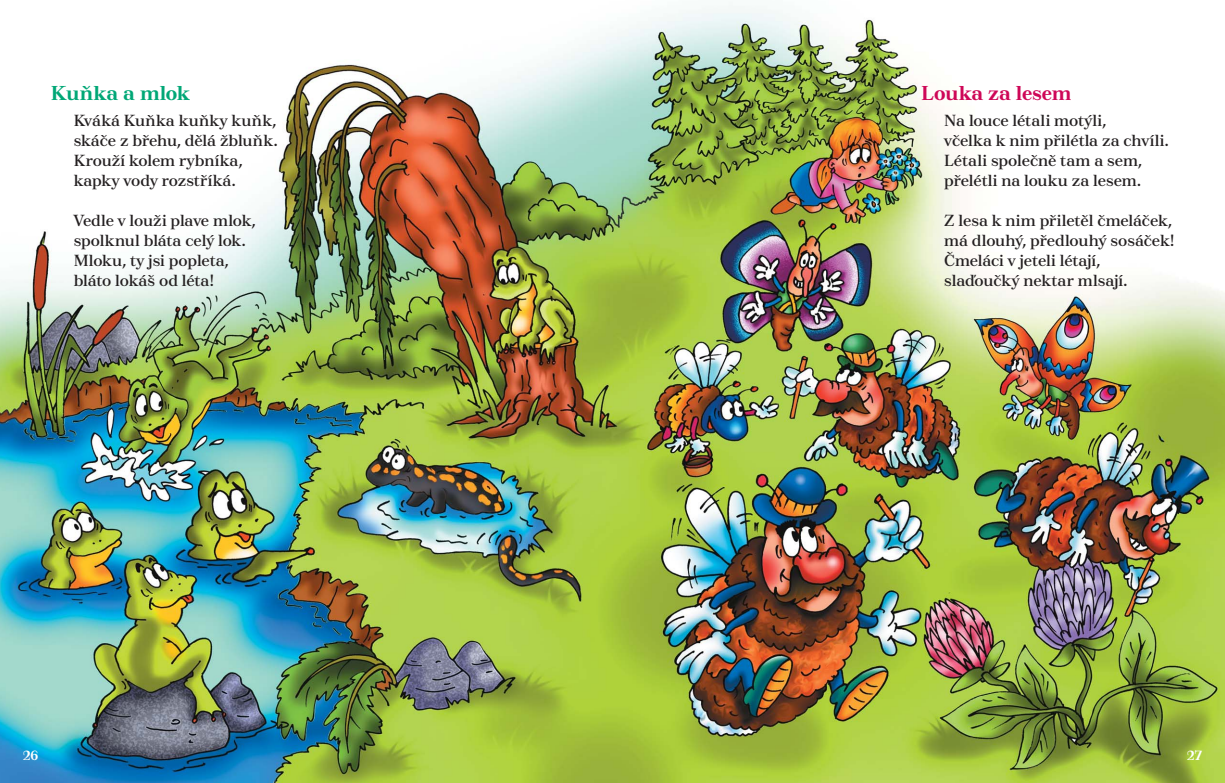
<style>
.page{position:relative;width:1225px;height:783px;background:#fff}
.page>*{position:absolute;margin:0;border:0;box-sizing:border-box;transform-origin:0 0}
.t1{font:700 20px "Tusar Text CE";letter-spacing:-.01em;color:#ce0757}
.t2{font:700 20px "Tusar Text CE";letter-spacing:-.005em;color:#00a776}
.t3{font:16px/20px "Tusar Text CE";letter-spacing:-.005em;color:#231f20}
.t4{font:700 14px "Tusar Text CE";color:#fff}
</style>
<div class="page">
<img style="left:0;top:5px;width:1225px;height:777px">
<p class="t2" style="left:51px;top:86px;width:140px">Kuňka a mlok</p>
<p class="t3" style="left:74px;top:112px;width:206px">Kváká Kuňka kuňky kuňk, skáče z břehu, dělá žbluňk.<br>Krouží kolem rybníka, kapky vody rozstříká.</p>
<p class="t3" style="left:74px;top:212px;width:183px">Vedle v louži plave mlok, spolknul bláta celý lok.<br>Mloku, ty jsi popleta, bláto lokáš od léta!</p>
<p class="t1" style="left:921px;top:86px;width:151px">Louka za lesem</p>
<p class="t3" style="left:944px;top:112px;width:226px">Na louce létali motýli,<br>včelka k nim přilétla za chvíli.<br>Létali společně tam a sem, přelétli na louku za lesem.</p>
<p class="t3" style="left:944px;top:212px;width:232px">Z lesa k nim přiletěl čmeláček, má dlouhý, předlouhý sosáček!<br>Čmeláci v jeteli létají, slaďoučký nektar mlsají.</p>
<p class="t4" style="left:23px;top:750px;width:17px">26</p>
<p class="t4" style="left:1187px;top:750px;width:17px">27</p>
</div>
